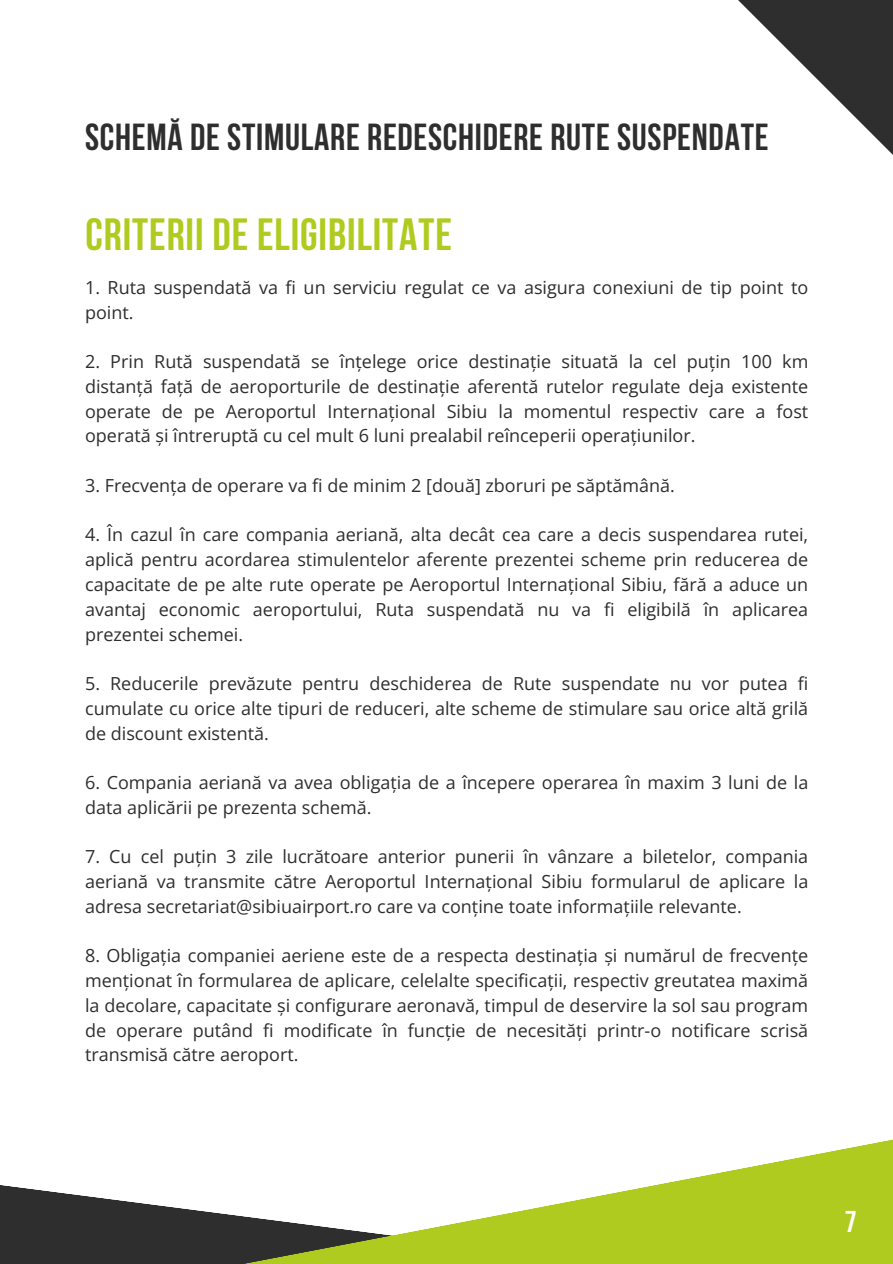
<style>
.page{position:relative;width:893px;height:1264px;background:#fff}
.page>*{position:absolute;margin:0;border:0;box-sizing:border-box;transform-origin:0 0}
.t1{font:700 45px "Bebas Neue";letter-spacing:.02em;color:#b0cb1f}
.t2{font:700 37.5px "Bebas Neue";letter-spacing:.02em;color:#2e2e2e}
.t3{font:700 30px "Bebas Neue";color:#fff}
.t4{font:18px/24.8px "Open Sans";color:#2e2e2e;text-align:justify}
</style>
<div class="page">
<div style="left:0;top:1185px;width:57px;height:78px;background:#2e2e2e"></div>
<svg style="left:57px;top:1139px;width:835px;height:124px"></svg>
<svg style="left:738px;top:0;width:154px;height:154px"></svg>
<h2 class="t2" style="left:85px;top:121px;width:685px">SCHEMĂ DE STIMULARE REDESCHIDERE RUTE SUSPENDATE</h2>
<h1 class="t1" style="left:86px;top:216px;width:368px">CRITERII DE ELIGIBILITATE</h1>
<p class="t4" style="left:85px;top:274px;width:724px">1. Ruta suspendată va fi un serviciu regulat ce va asigura conexiuni de tip point to point.</p>
<p class="t4" style="left:85px;top:349px;width:724px">2. Prin Rută suspendată se înțelege orice destinație situată la cel puțin 100 km distanță față de aeroporturile de destinație aferentă rutelor regulate deja existente operate de pe Aeroportul Internațional Sibiu la momentul respectiv care a fost operată și întreruptă cu cel mult 6 luni prealabil reînceperii operațiunilor.</p>
<p class="t4" style="left:85px;top:472px;width:591px">3. Frecvența de operare va fi de minim 2 [două] zboruri pe săptămână.</p>
<p class="t4" style="left:85px;top:522px;width:724px">4. În cazul în care compania aeriană, alta decât cea care a decis suspendarea rutei, aplică pentru acordarea stimulentelor aferente prezentei scheme prin reducerea de capacitate de pe alte rute operate pe Aeroportul Internațional Sibiu, fără a aduce un avantaj economic aeroportului, Ruta suspendată nu va fi eligibilă în aplicarea prezentei schemei.</p>
<p class="t4" style="left:85px;top:670px;width:724px">5. Reducerile prevăzute pentru deschiderea de Rute suspendate nu vor putea fi cumulate cu orice alte tipuri de reduceri, alte scheme de stimulare sau orice altă grilă de discount existentă.</p>
<p class="t4" style="left:85px;top:769px;width:724px">6. Compania aeriană va avea obligația de a începere operarea în maxim 3 luni de la data aplicării pe prezenta schemă.</p>
<p class="t4" style="left:85px;top:844px;width:724px">7. Cu cel puțin 3 zile lucrătoare anterior punerii în vânzare a biletelor, compania aeriană va transmite către Aeroportul Internațional Sibiu formularul de aplicare la adresa secretariat@sibiuairport.ro care va conține toate informațiile relevante.</p>
<p class="t4" style="left:85px;top:943px;width:724px">8. Obligația companiei aeriene este de a respecta destinația și numărul de frecvențe menționat în formularea de aplicare, celelalte specificații, respectiv greutatea maximă la decolare, capacitate și configurare aeronavă, timpul de deservire la sol sau program de operare putând fi modificate în funcție de necesități printr-o notificare scrisă transmisă către aeroport.</p>
<h3 class="t3" style="left:844px;top:1209px;width:13px">7</h3>
</div>
